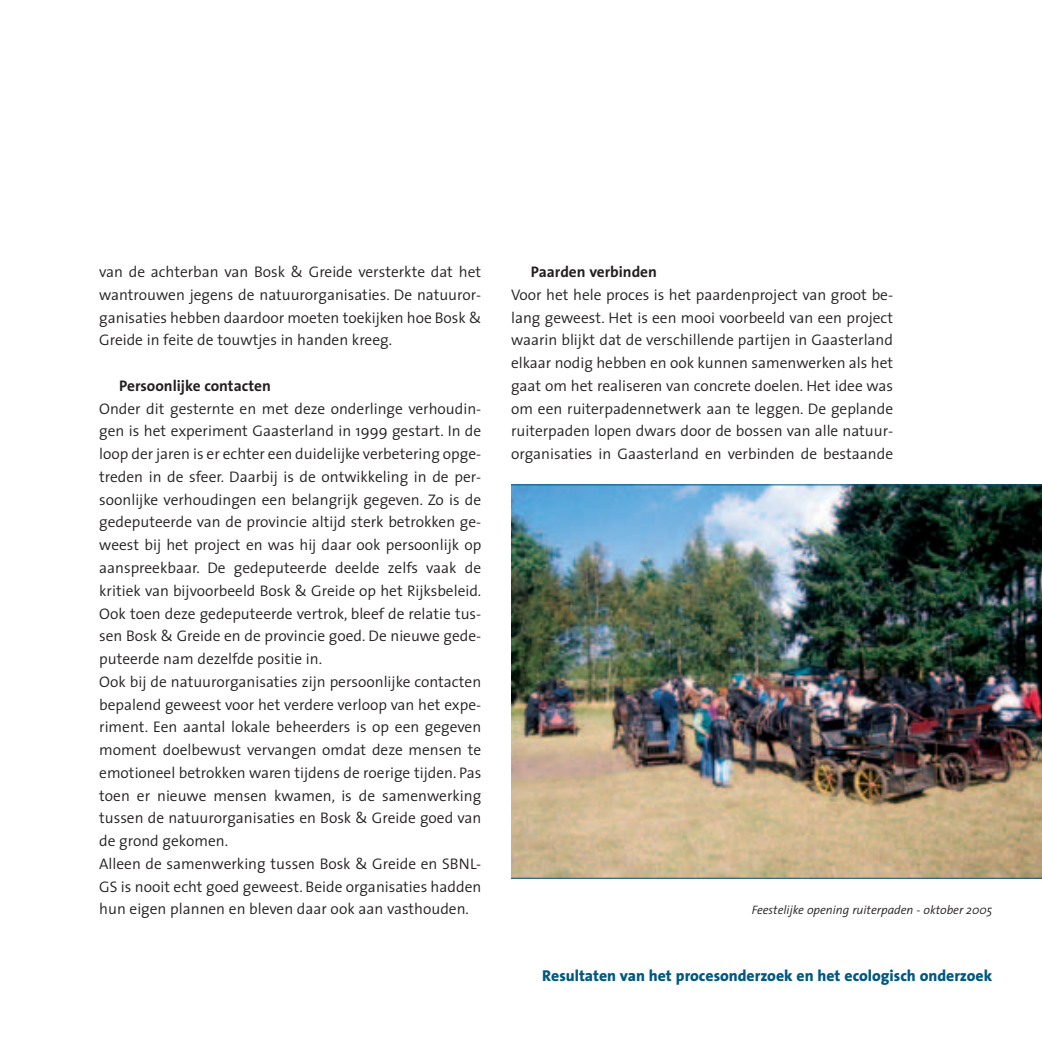
<style>
.page{position:relative;width:1042px;height:1042px;background:#fff}
.page>*{position:absolute;margin:0;border:0;box-sizing:border-box;transform-origin:0 0}
.t1{font:800 15.75px "The Sans";color:#005983}
.t2{font:300 15.4px/22.8px "The Sans";color:#231f20;text-align:justify}
.t3{font:700 15.4px "The Sans";color:#231f20}
.t4{font:italic 300 12.25px "The Sans";color:#231f20}
</style>
<div class="page">
<img style="left:511px;top:485px;width:531px;height:393px">
<hr style="left:511px;top:484px;width:531px;height:1px;background:#005983">
<hr style="left:511px;top:878px;width:531px;height:1px;background:#005983">
<p class="t2" style="left:99px;top:262px;width:383px">van de achterban van Bosk &amp; Greide versterkte dat het wantrouwen jegens de natuurorganisaties. De natuuror&shy;ganisaties hebben daardoor moeten toekijken hoe Bosk &amp; Greide in feite de touwtjes in handen kreeg.</p>
<p class="t3" style="left:119px;top:380px;width:153px">Persoonlijke contacten</p>
<p class="t2" style="left:99px;top:399px;width:384px;text-align:left">Onder dit gesternte en met deze onderlinge verhoudin&shy;gen is het experiment Gaasterland in 1999 gestart. In de loop der jaren is er echter een duidelijke verbetering opge&shy;treden in de sfeer. Daarbij is de ontwikkeling in de per&shy;soonlijke verhoudingen een belangrijk gegeven. Zo is de gedeputeerde van de provincie altijd sterk betrokken ge&shy;weest bij het project en was hij daar ook persoonlijk op aanspreekbaar. De gedeputeerde deelde zelfs vaak de kritiek van bijvoorbeeld Bosk &amp; Greide op het Rijksbeleid.<br>Ook toen deze gedeputeerde vertrok, bleef de relatie tus&shy;sen Bosk &amp; Greide en de provincie goed. De nieuwe gede&shy;puteerde nam dezelfde positie in.<br>Ook bij de natuurorganisaties zijn persoonlijke contacten bepalend geweest voor het verdere verloop van het expe&shy;riment. Een aantal lokale beheerders is op een gegeven moment doelbewust vervangen omdat deze mensen te emotioneel betrokken waren tijdens de roerige tijden. Pas toen er nieuwe mensen kwamen, is de samenwerking tussen de natuurorganisaties en Bosk &amp; Greide goed van de grond gekomen.<br>Alleen de samenwerking tussen Bosk &amp; Greide en SBNL-GS is nooit echt goed geweest. Beide organisaties hadden hun eigen plannen en bleven daar ook aan vasthouden.</p>
<p class="t3" style="left:531px;top:266px;width:128px">Paarden verbinden</p>
<p class="t2" style="left:511px;top:285px;width:384px">Voor het hele proces is het paardenproject van groot be&shy;lang geweest. Het is een mooi voorbeeld van een project waarin blijkt dat de verschillende partijen in Gaasterland elkaar nodig hebben en ook kunnen samenwerken als het gaat om het realiseren van concrete doelen. Het idee was om een ruiterpadennetwerk aan te leggen. De geplande ruiterpaden lopen dwars door de bossen van alle natuur&shy;organisaties in Gaasterland en verbinden de bestaande</p>
<p class="t4" style="left:752px;top:905px;width:242px">Feestelijke opening ruiterpaden - oktober 2005</p>
<p class="t1" style="left:542px;top:969px;width:451px">Resultaten van het procesonderzoek en het ecologisch onderzoek</p>
</div>
